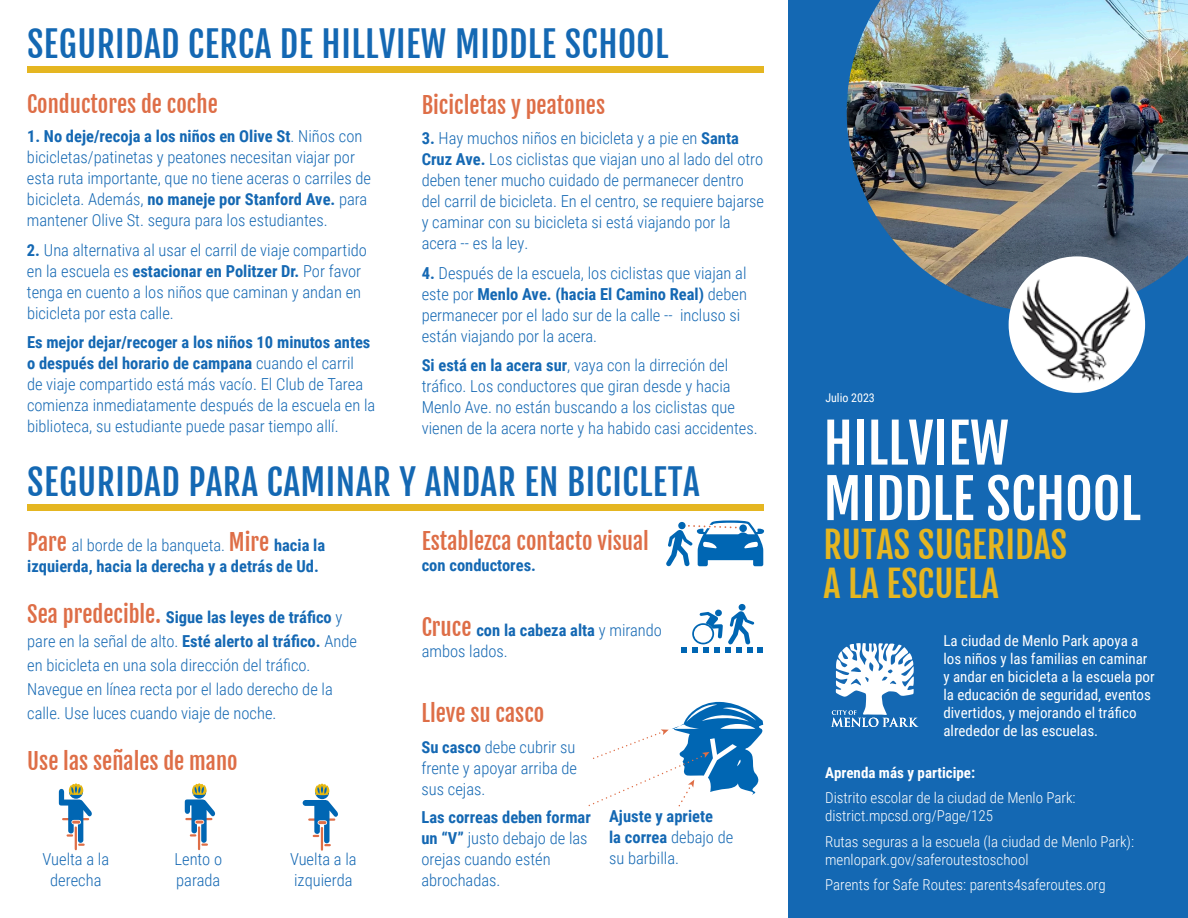
<style>
.page{position:relative;width:1188px;height:918px;background:#fff}
.page>*{position:absolute;margin:0;border:0;box-sizing:border-box;transform-origin:0 0}
.t1{font:54px/55.5px "Fjalla One";color:#fff}
.t2{font:36px/39px "Fjalla One";color:#e5b621}
.t3{font:35.25px "Fjalla One";letter-spacing:.015em;color:#1468b3}
.t4{font:22.5px "Fjalla One";color:#de6e47}
.t5{font:300 16.5px/21px "Roboto Condensed";color:#1468b3}
.t6{font:700 16.5px/21px "Roboto Condensed";color:#1468b3}
.t7{font:300 15px/18px "Roboto Condensed";color:#fff}
.t8{font:15px/18px "Roboto Condensed";color:#fff}
.t9{font:700 15px "Roboto Condensed";color:#fff}
.t10{font:12px "Roboto Condensed";color:#fff}
.s1{font-weight:700}
.s2{font-family:"Fjalla One";font-weight:400;font-size:22.5px;color:#de6e47}
.s3{font-weight:300}
</style>
<div class="page">
<div style="left:788px;top:0;width:400px;height:918px;background:#1468b3"></div>
<svg style="left:831px;top:643px;width:87px;height:84px"></svg>
<img style="left:847px;top:0;width:341px;height:313px">
<div style="left:1010px;top:258px;width:134px;height:133px;background:#fff;border-radius:50%"></div>
<img style="left:1022px;top:279px;width:108px;height:104px">
<div style="left:1009px;top:256px;width:136px;height:137px;border:3px solid #fff;border-radius:50%"></div>
<div style="left:27px;top:67px;width:737px;height:6px;background:#e5b621"></div>
<div style="left:27px;top:505px;width:737px;height:6px;background:#e5b621"></div>
<hr style="left:321px;top:828px;width:2px;height:22px;background:#de6e47">
<svg style="left:303px;top:784px;width:35px;height:62px"></svg>
<hr style="left:198px;top:827px;width:2px;height:22px;background:#de6e47">
<svg style="left:185px;top:783px;width:31px;height:63px"></svg>
<hr style="left:75px;top:828px;width:2px;height:21px;background:#de6e47">
<svg style="left:59px;top:783px;width:33px;height:63px"></svg>
<svg style="left:666px;top:520px;width:98px;height:46px"></svg>
<svg style="left:589px;top:701px;width:174px;height:106px"></svg>
<div style="left:738px;top:604px;width:8px;height:7px;background:#0066b3;border-radius:50%"></div>
<svg style="left:681px;top:610px;width:82px;height:43px"></svg>
<h3 class="t3" style="left:27px;top:22px;width:643px">SEGURIDAD CERCA DE HILLVIEW MIDDLE SCHOOL</h3>
<h3 class="t4" style="left:422px;top:92px;width:185px">Bicicletas y peatones</h3>
<p class="t5" style="left:422px;top:127px;width:344px"><span class="s1">3.</span> Hay muchos niños en bicicleta y a pie en <span class="s1">Santa Cruz Ave.</span> Los ciclistas que viajan uno al lado del otro deben tener mucho cuidado de permanecer dentro del carril de bicicleta. En el centro, se requiere bajarse y caminar con su bicicleta si está viajando por la acera -- es la ley.</p>
<p class="t5" style="left:422px;top:262px;width:327px"><span class="s1">4.</span> Después de la escuela, los ciclistas que viajan al este por <span class="s1">Menlo Ave. (hacia El Camino Real)</span> deben permanecer por el lado sur de la calle -- incluso si están viajando por la acera.</p>
<p class="t5" style="left:422px;top:354px;width:338px"><span class="s1">Si está en la acera sur</span>, vaya con la dirreción del tráfico. Los conductores que giran desde y hacia Menlo Ave. no están buscando a los ciclistas que vienen de la acera norte y ha habido casi accidentes.</p>
<h3 class="t3" style="left:27px;top:461px;width:674px">SEGURIDAD PARA CAMINAR Y ANDAR EN BICICLETA</h3>
<p class="t6" style="left:27px;top:534px;width:299px"><span class="s2">Pare</span> <span class="s3">al borde de la banqueta.</span> <span class="s2">Mire</span> hacia la izquierda, hacia la derecha y a detrás de Ud.</p>
<p class="t5" style="left:27px;top:605px;width:331px;line-height:24px"><span class="s2">Sea predecible.</span> <span class="s1">Sigue las leyes de tráfico</span> y pare en la señal de alto. <span class="s1">Esté alerto al tráfico.</span> Ande en bicicleta en una sola dirección del tráfico.<br>Navegue en línea recta por el lado derecho de la calle. Use luces cuando viaje de noche.</p>
<h3 class="t4" style="left:27px;top:747px;width:212px">Use las señales de mano</h3>
<h3 class="t4" style="left:27px;top:90px;width:192px">Conductores de coche</h3>
<p class="t5" style="left:27px;top:125px;width:346px"><span class="s1">1. No deje/recoja a los niños en Olive St</span>. Niños con bicicletas/patinetas y peatones necesitan viajar por esta ruta importante, que no tiene aceras o carriles de bicicleta. Además, <span class="s1">no maneje por Stanford Ave.</span> para mantener Olive St. segura para los estudiantes.</p>
<p class="t5" style="left:27px;top:239px;width:342px"><span class="s1">2.</span> Una alternativa al usar el carril de viaje compartido en la escuela es <span class="s1">estacionar en Politzer Dr.</span> Por favor tenga en cuento a los niños que caminan y andan en bicicleta por esta calle.</p>
<p class="t5" style="left:27px;top:331px;width:350px"><span class="s1">Es mejor dejar/recoger a los niños 10 minutos antes o después del horario de campana</span> cuando el carril<br>de viaje compartido está más vacío. El Club de Tarea comienza inmediatamente después de la escuela en la biblioteca, su estudiante puede pasar tiempo allí.</p>
<h3 class="t4" style="left:422px;top:528px;width:229px">Establezca contacto visual</h3>
<p class="t6" style="left:422px;top:554px;width:116px">con conductores.</p>
<p class="t5" style="left:422px;top:619px;width:242px"><span class="s2">Cruce</span> <span class="s1">con la cabeza alta</span> y mirando ambos lados.</p>
<h3 class="t4" style="left:421px;top:699px;width:124px">Lleve su casco</h3>
<p class="t5" style="left:421px;top:736px;width:157px;text-align:justify"><span class="s1">Su casco</span> debe cubrir su frente y apoyar arriba de sus cejas.</p>
<p class="t5" style="left:421px;top:806px;width:171px"><span class="s1">Las correas deben formar un “V”</span> justo debajo de las orejas cuando estén abrochadas.</p>
<p class="t6" style="left:609px;top:805px;width:126px">Ajuste y apriete<br>la correa <span class="s3">debajo de su barbilla.</span></p>
<p class="t5" style="left:43px;top:848px;width:68px;text-align:center">Vuelta a la derecha</p>
<p class="t5" style="left:174px;top:848px;width:49px">Lento o parada</p>
<p class="t5" style="left:290px;top:848px;width:68px">Vuelta a la izquierda</p>
<p class="t10" style="left:825px;top:389px;width:51px">Julio 2023</p>
<h1 class="t1" style="left:824px;top:416px;width:319px">HILLVIEW<br>MIDDLE SCHOOL</h1>
<h2 class="t2" style="left:824px;top:525px;width:245px">RUTAS SUGERIDAS<br>A LA ESCUELA</h2>
<p class="t8" style="left:943px;top:631px;width:213px">La ciudad de Menlo Park apoya a los niños y las familias en caminar y andar en bicicleta a la escuela por la educación de seguridad, eventos divertidos, y mejorando el tráfico alrededor de las escuelas.</p>
<p class="t9" style="left:825px;top:762px;width:152px">Aprenda más y participe:</p>
<p class="t7" style="left:825px;top:788px;width:252px">Distrito escolar de la ciudad de Menlo Park: district.mpcsd.org/Page/125</p>
<p class="t7" style="left:825px;top:832px;width:310px">Rutas seguras a la escuela (la ciudad de Menlo Park): menlopark.gov/saferoutestoschool</p>
<p class="t7" style="left:825px;top:875px;width:282px">Parents for Safe Routes: parents4saferoutes.org</p>
</div>
